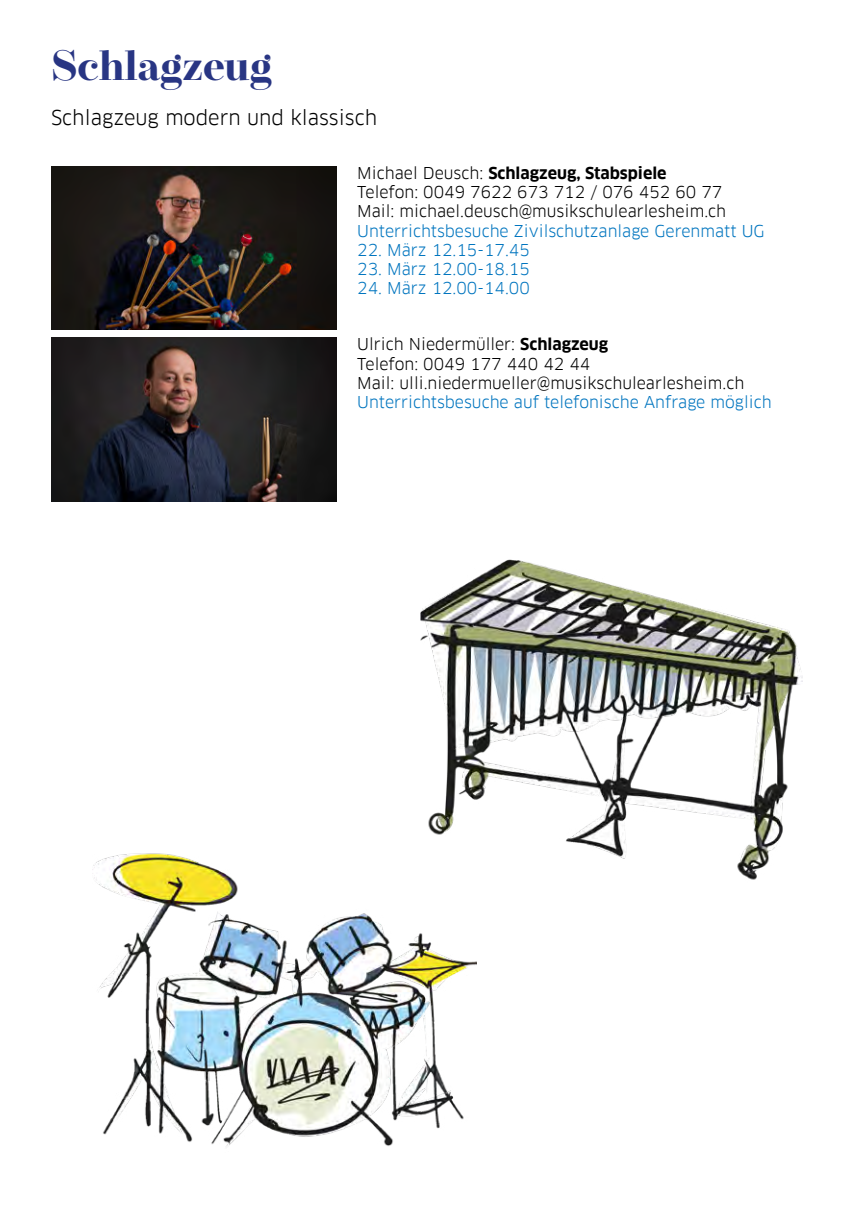
<style>
.page{position:relative;width:862px;height:1214px;background:#fff}
.page>*{position:absolute;margin:0;border:0;box-sizing:border-box;transform-origin:0 0}
.t1{font:700 42px "Operetta 12";color:#283583}
.t2{font:20px "Clan Pro";color:#000}
.t3{font:16px/19.2px "Clan Pro";color:#000}
.t4{font:16px "Clan Pro";color:#0075bf}
.s1{font-weight:700}
</style>
<div class="page">
<img style="left:51px;top:166px;width:286px;height:163px">
<img style="left:51px;top:338px;width:286px;height:163px">
<img style="left:421px;top:559px;width:381px;height:321px">
<img style="left:93px;top:746px;width:383px;height:400px">
<h1 class="t1" style="left:51px;top:41px;width:223px">Schlagzeug</h1>
<p class="t2" style="left:51px;top:105px;width:328px">Schlagzeug modern und klassisch</p>
<p class="t3" style="left:357px;top:163px;width:370px">Michael Deusch: <span class="s1">Schlagzeug, Stabspiele<br></span>Telefon: 0049 7622 673 712 / 076 452 60 77<br>Mail: michael.deusch@musikschulearlesheim.ch</p>
<p class="t4" style="left:357px;top:221px;width:409px">Unterrichtsbesuche Zivilschutzanlage Gerenmatt UG</p>
<p class="t4" style="left:357px;top:240px;width:174px">22. März 12.15-17.45</p>
<p class="t4" style="left:357px;top:259px;width:174px">23. März 12.00-18.15</p>
<p class="t4" style="left:357px;top:279px;width:174px">24. März 12.00-14.00</p>
<p class="t3" style="left:357px;top:335px;width:388px">Ulrich Niedermüller: <span class="s1">Schlagzeug<br></span>Telefon: 0049 177 440 42 44<br>Mail: ulli.niedermueller@musikschulearlesheim.ch</p>
<p class="t4" style="left:357px;top:392px;width:416px">Unterrichtsbesuche auf telefonische Anfrage möglich</p>
</div>
